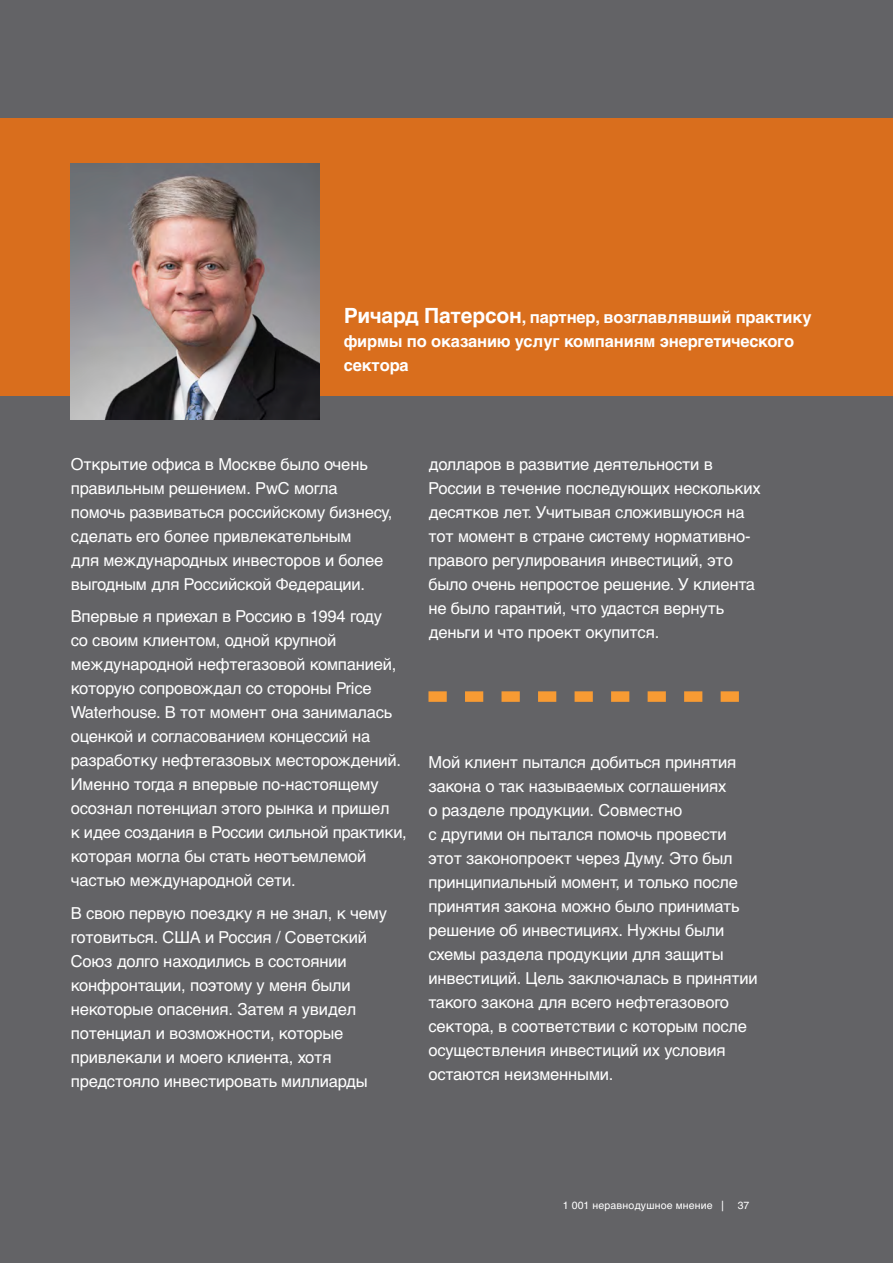
<style>
.page{position:relative;width:893px;height:1263px;background:#636366}
.page>*{position:absolute;margin:0;border:0;box-sizing:border-box;transform-origin:0 0}
.t1{font:16.5px/24px "Helvetica Cyr Upright";letter-spacing:-.01em;color:#fff}
.t2{font:700 16.5px/24px "Helvetica Cyr";letter-spacing:-.01em;color:#fff}
.Publication_Issue{font:10.5px "Helvetica Cyr Upright";letter-spacing:.02em;color:#fff}
.Page_number_-_Right{font:10.5px "Helvetica Cyr Upright";color:#fff}
.s1{font-size:21px}
</style>
<div class="page">
<div style="left:0;top:118px;width:893px;height:277px;background:#d96e1d"></div>
<img style="left:71px;top:163px;width:248px;height:256px">
<svg style="left:428px;top:691px;width:311px;height:11px"></svg>
<p class="t2" style="left:344px;top:305px;width:469px"><span class="s1">Ричард Патерсон</span>, партнер, возглавлявший практику фирмы по оказанию услуг компаниям энергетического сектора</p>
<p class="t1" style="left:71px;top:452px;width:323px">Открытие офиса в Москве было очень правильным решением. PwC могла помочь развиваться российскому бизнесу, сделать его более привлекательным<br>для международных инвесторов и более выгодным для Российской Федерации.</p>
<p class="t1" style="left:71px;top:604px;width:337px">Впервые я приехал в Россию в 1994 году<br>со своим клиентом, одной крупной международной нефтегазовой компанией, которую сопровождал со стороны Price Waterhouse. В тот момент она занималась оценкой и согласованием концессий на разработку нефтегазовых месторождений.<br>Именно тогда я впервые по-настоящему осознал потенциал этого рынка и пришел<br>к идее создания в России сильной практики, которая могла бы стать неотъемлемой частью международной сети.</p>
<p class="t1" style="left:71px;top:901px;width:318px">В свою первую поездку я не знал, к чему готовиться. США и Россия / Советский Союз долго находились в состоянии конфронтации, поэтому у меня были некоторые опасения. Затем я увидел потенциал и возможности, которые привлекали и моего клиента, хотя предстояло инвестировать миллиарды</p>
<p class="t1" style="left:428px;top:452px;width:334px">долларов в развитие деятельности в России в течение последующих нескольких десятков лет. Учитывая сложившуюся на тот момент в стране систему нормативно&shy;правого регулирования инвестиций, это было очень непростое решение. У клиента не было гарантий, что удастся вернуть деньги и что проект окупится.</p>
<p class="t1" style="left:428px;top:750px;width:331px">Мой клиент пытался добиться принятия закона о так называемых соглашениях<br>о разделе продукции. Совместно<br>с другими он пытался помочь провести этот законопроект через Думу. Это был принципиальный момент, и только после принятия закона можно было принимать решение об инвестициях. Нужны были схемы раздела продукции для защиты инвестиций. Цель заключалась в принятии такого закона для всего нефтегазового сектора, в соответствии с которым после осуществления инвестиций их условия остаются неизменными.</p>
<p class="Publication_Issue" style="left:563px;top:1199px;width:162px">1 001 неравнодушное мнение |</p>
<p class="Page_number_-_Right" style="left:738px;top:1199px;width:13px">37</p>
</div>
